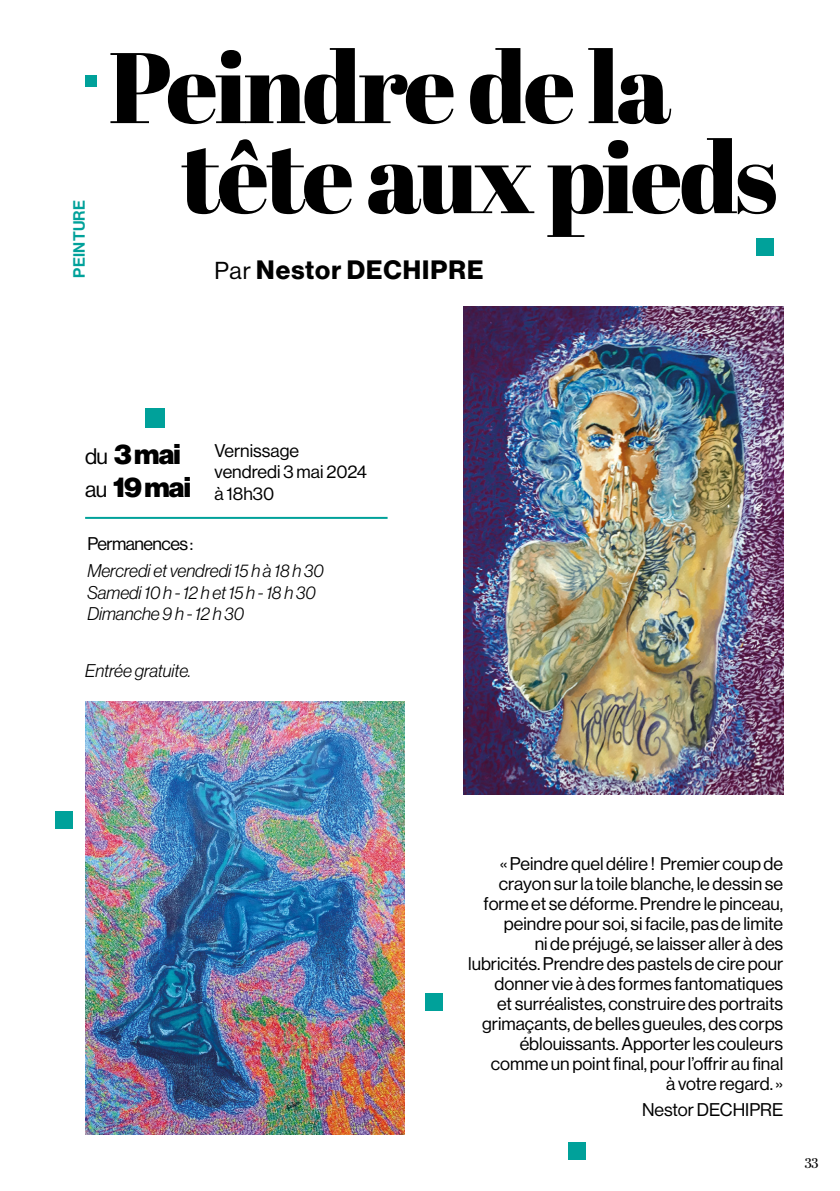
<style>
.page{position:relative;width:840px;height:1191px;background:#fff}
.page>*{position:absolute;margin:0;border:0;box-sizing:border-box;transform-origin:0 0}
.t1{font:100px/90px "Abril Fatface";letter-spacing:-.03em;color:#000}
.t2{font:28px/33.6px "N Haas Grotesk DS Pro 95 Blk";letter-spacing:-.03em;color:#000}
.t3{font:26px "N Haas Grotesk DS Pro 75 Bd";letter-spacing:.04em;color:#000}
.t4{font:18px/20px "N Haas Grotesk DS Pro 55 Rg";color:#000;text-align:right}
.t5{font:18px/21.6px "N Haas Grotesk DS Pro 46 Lt It";color:#000}
.t6{font:18px "N Haas Grotesk DS Pro 55 Rg";letter-spacing:-.03em;color:#000}
.t7{font:16px "N Haas Grotesk DS Pro 65 Md";letter-spacing:.015em;color:#00a19a}
.t8{font:14px "Abril Display";color:#000}
.s1{font-family:"N Haas Grotesk DS Pro 55 Rg";font-size:24px}
.s2{font-family:"N Haas Grotesk DS Pro 55 Rg";font-size:22px}
</style>
<div class="page">
<hr style="left:85px;top:517px;width:302px;height:2px;background:#00a19a">
<div style="left:85px;top:75px;width:11px;height:12px;background:#00a19a"></div>
<div style="left:756px;top:239px;width:17px;height:17px;background:#00a19a"></div>
<div style="left:145px;top:408px;width:19px;height:20px;background:#00a19a"></div>
<div style="left:425px;top:993px;width:17px;height:17px;background:#00a19a"></div>
<div style="left:55px;top:811px;width:17px;height:17px;background:#00a19a"></div>
<div style="left:568px;top:1142px;width:17px;height:17px;background:#00a19a"></div>
<img style="left:463px;top:307px;width:319px;height:488px">
<img style="left:85px;top:702px;width:319px;height:432px">
<p class="t7" style="left:70px;top:277px;width:79px;rotate:-90deg">PEINTURE</p>
<h1 class="t1" style="left:181px;top:40px;width:598px;text-indent:-72px">Peindre de la tête aux pieds</h1>
<h3 class="t3" style="left:214px;top:255px;width:270px"><span class="s1">Par</span> Nestor DECHIPRE</h3>
<h2 class="t2" style="left:85px;top:437px;width:107px"><span class="s2">du</span> 3 mai <span class="s2">au</span> 19 mai</h2>
<p class="t4" style="left:214px;top:439px;width:154px;line-height:21.6px;text-align:left">Vernissage vendredi 3 mai 2024 à 18h30</p>
<p class="t6" style="left:87px;top:533px;width:107px">Permanences :</p>
<p class="t5" style="left:87px;top:560px;width:238px">Mercredi et vendredi 15 h à 18 h 30<br>Samedi 10 h - 12 h et 15 h - 18 h 30<br>Dimanche 9 h - 12 h 30</p>
<p class="t5" style="left:85px;top:660px;width:107px">Entrée gratuite.</p>
<p class="t4" style="left:468px;top:854px;width:316px">« Peindre quel délire ! Premier coup de crayon sur la toile blanche, le dessin se forme et se déforme. Prendre le pinceau, peindre pour soi, si facile, pas de limite<br>ni de préjugé, se laisser aller à des lubricités. Prendre des pastels de cire pour donner vie à des formes fantomatiques<br>et surréalistes, construire des portraits grimaçants, de belles gueules, des corps éblouissants. Apporter les couleurs comme un point final, pour l’offrir au final<br>à votre regard. »</p>
<p class="t4" style="left:641px;top:1099px;width:143px">Nestor DECHIPRE</p>
<p class="t8" style="left:804px;top:1153px;width:15px">33</p>
</div>
